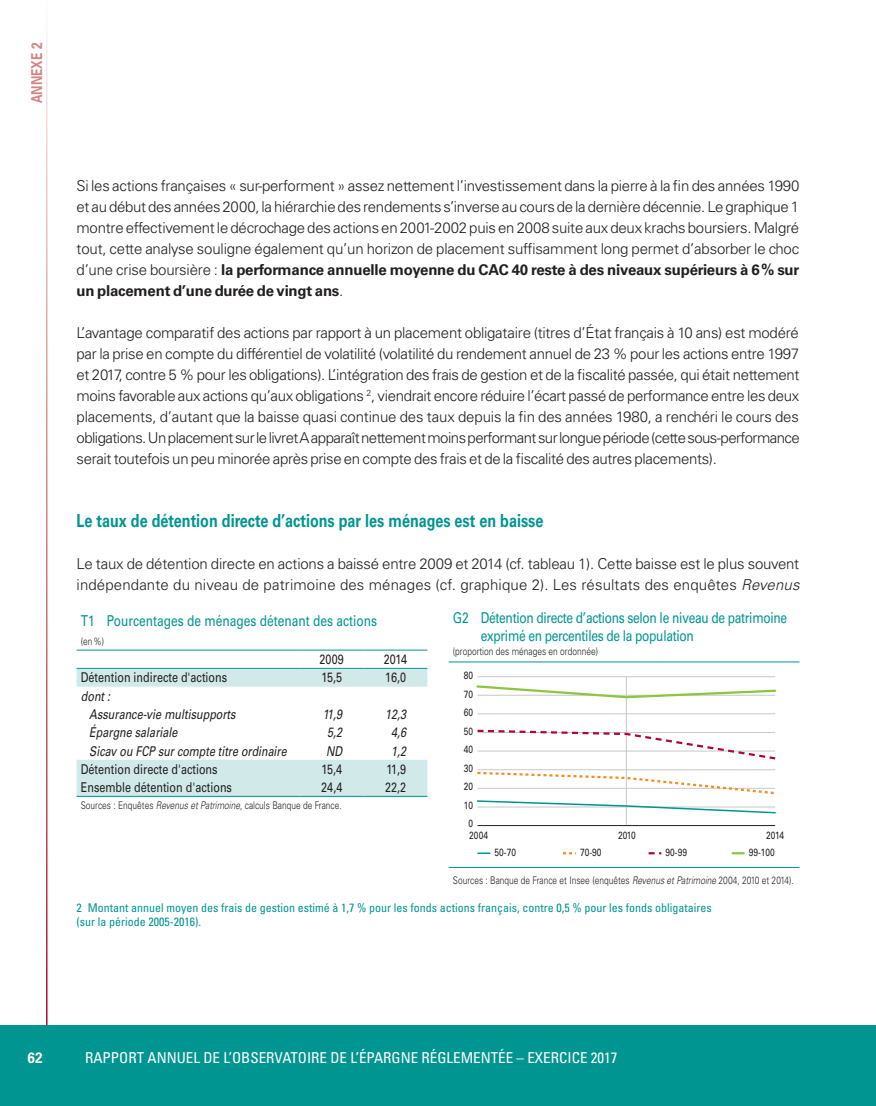
<style>
.page{position:relative;width:876px;height:1106px;background:#fff}
.page>*{position:absolute;margin:0;border:0;box-sizing:border-box;transform-origin:0 0}
.t1{font:700 18px "Univers LT Std";color:#009591;scale:.8 1}
.t2{font:300 15px/21px "Univers LT Std";letter-spacing:-.015em;color:#231f20;text-align:justify}
.t3{font:15px/18px "Univers LT Std";letter-spacing:-.025em;color:#009591;scale:.8 1}
.t4{font:condensed 15px "Univers LT Std";color:#fff}
.t5{font:15px "Univers LT Std";color:#009591;scale:.8 1}
.t6{font:700 15px "Univers LT Std";color:#d48380;scale:.8 1}
.t7{font:700 15px "Univers LT Std";color:#fff;scale:.9 1}
.t8{font:13.5px "Univers LT Std";color:#231f20;scale:.8 1}
.t9{font:italic 13.5px/18.3px "Univers LT Std";color:#231f20;scale:.8 1}
.t10{font:italic 13.5px "Univers LT Std";color:#231f20;scale:.79 1}
.t11{font:condensed 12px/14.4px "Univers LT Std";color:#009591}
.t12{font:300 10.5px "Univers LT Std";color:#231f20;scale:.8 1}
.t13{font:10.5px "Univers LT Std";color:#231f20;scale:.8 1}
.s1{font-weight:700}
.s2{font-style:italic}
</style>
<div class="page">
<div style="left:0;top:1025px;width:876px;height:81px;background:#009591"></div>
<svg style="left:77px;top:669px;width:350px;height:127px"></svg>
<hr style="left:77px;top:649px;width:223px;height:1px;background:#009591">
<hr style="left:300px;top:649px;width:64px;height:1px;background:#009591">
<hr style="left:364px;top:649px;width:63px;height:1px;background:#009591">
<hr style="left:77px;top:668px;width:223px;height:1px;background:#009591">
<hr style="left:300px;top:668px;width:64px;height:1px;background:#009591">
<hr style="left:364px;top:668px;width:63px;height:1px;background:#009591">
<hr style="left:77px;top:796px;width:223px;height:1px;background:#009591">
<hr style="left:300px;top:796px;width:64px;height:1px;background:#009591">
<hr style="left:364px;top:796px;width:63px;height:1px;background:#009591">
<hr style="left:449px;top:661px;width:350px;height:1px;background:#009591">
<hr style="left:449px;top:867px;width:350px;height:1px;background:#009591">
<svg style="left:563px;top:852px;width:13px;height:2px"></svg>
<svg style="left:477px;top:852px;width:13px;height:2px"></svg>
<svg style="left:649px;top:852px;width:12px;height:2px"></svg>
<svg style="left:732px;top:852px;width:13px;height:2px"></svg>
<hr style="left:477px;top:769px;width:298px;height:1px;background:#c7c8ca">
<hr style="left:477px;top:713px;width:298px;height:1px;background:#c7c8ca">
<hr style="left:477px;top:676px;width:298px;height:1px;background:#c7c8ca">
<hr style="left:626px;top:676px;width:1px;height:149px;background:#c7c8ca">
<hr style="left:477px;top:825px;width:298px;height:1px;background:#231f20">
<svg style="left:476px;top:770px;width:300px;height:44px"></svg>
<svg style="left:477px;top:729px;width:299px;height:31px"></svg>
<svg style="left:476px;top:685px;width:301px;height:14px"></svg>
<p class="t6" style="left:28px;top:103px;width:77px;rotate:-90deg">ANNEXE 2</p>
<p class="t2" style="left:77px;top:175px;width:724px">Si les actions françaises « sur-performent » assez nettement l’investissement dans la pierre à la fin des années 1990 et au début des années 2000, la hiérarchie des rendements s’inverse au cours de la dernière décennie. Le graphique 1 montre effectivement le décrochage des actions en 2001-2002 puis en 2008 suite aux deux krachs boursiers. Malgré tout, cette analyse souligne également qu’un horizon de placement suffisamment long permet d’absorber le choc d’une crise boursière : <span class="s1">la performance annuelle moyenne du CAC 40 reste à des niveaux supérieurs à 6% sur un placement d’une durée de vingt ans</span>.</p>
<p class="t2" style="left:77px;top:322px;width:725px">L’avantage comparatif des actions par rapport à un placement obligataire (titres d’État français à 10 ans) est modéré par la prise en compte du différentiel de volatilité (volatilité du rendement annuel de 23 % pour les actions entre 1997 et 2017, contre 5 % pour les obligations). L’intégration des frais de gestion et de la fiscalité passée, qui était nettement moins favorable aux actions qu’aux obligations <sup>2</sup>, viendrait encore réduire l’écart passé de performance entre les deux placements, d’autant que la baisse quasi continue des taux depuis la fin des années 1980, a renchéri le cours des obligations. Un placement sur le livret A apparaît nettement moins performant sur longue période (cette sous‑performance serait toutefois un peu minorée après prise en compte des frais et de la fiscalité des autres placements).</p>
<p class="t1" style="left:77px;top:510px;width:585px">Le taux de détention directe d’actions par les ménages est en baisse</p>
<p class="t2" style="left:77px;top:553px;width:724px">Le taux de détention directe en actions a baissé entre 2009 et 2014 (cf. tableau 1). Cette baisse est le plus souvent indépendante du niveau de patrimoine des ménages (cf. graphique 2). Les résultats des enquêtes <span class="s2">Revenus</span></p>
<p class="t5" style="left:81px;top:611px;width:372px">T1 Pourcentages de ménages détenant des actions</p>
<p class="t12" style="left:81px;top:635px;width:31px">(en%)</p>
<p class="t8" style="left:319px;top:651px;width:32px">2009</p>
<p class="t8" style="left:384px;top:651px;width:30px">2014</p>
<p class="t8" style="left:81px;top:669px;width:185px">Détention indirecte d'actions</p>
<p class="t8" style="left:321px;top:669px;width:28px">15,5</p>
<p class="t8" style="left:385px;top:669px;width:28px">16,0</p>
<p class="t9" style="left:89px;top:687px;width:184px;text-indent:-8px">dont :<br>Assurance-vie multisupports</p>
<p class="t3" style="left:481px;top:608px;width:384px;text-indent:-28px">G2 Détention directe d’actions selon le niveau de patrimoine exprimé en percentiles de la population</p>
<p class="t12" style="left:453px;top:645px;width:183px">(proportion des ménages en ordonnée)</p>
<p class="t13" style="left:464px;top:669px;width:13px">80</p>
<p class="t13" style="left:464px;top:687px;width:13px">70</p>
<p class="t13" style="left:464px;top:706px;width:13px">60</p>
<p class="t9" style="left:323px;top:705px;width:26px">11,9</p>
<p class="t9" style="left:385px;top:705px;width:28px">12,3</p>
<p class="t9" style="left:89px;top:723px;width:112px">Épargne salariale</p>
<p class="t9" style="left:327px;top:723px;width:20px">5,2</p>
<p class="t9" style="left:391px;top:723px;width:20px">4,6</p>
<p class="t10" style="left:89px;top:742px;width:251px">Sicav ou FCP sur compte titre ordinaire</p>
<p class="t9" style="left:326px;top:742px;width:22px">ND</p>
<p class="t9" style="left:391px;top:742px;width:20px">1,2</p>
<p class="t8" style="left:81px;top:761px;width:173px">Détention directe d'actions</p>
<p class="t8" style="left:321px;top:761px;width:28px">15,4</p>
<p class="t8" style="left:387px;top:761px;width:26px">11,9</p>
<p class="t8" style="left:81px;top:779px;width:191px">Ensemble détention d'actions</p>
<p class="t8" style="left:321px;top:779px;width:28px">24,4</p>
<p class="t8" style="left:385px;top:779px;width:28px">22,2</p>
<p class="t12" style="left:81px;top:798px;width:328px">Sources : Enquêtes <span class="s2">Revenus et Patrimoine</span>, calculs Banque de France.</p>
<p class="t13" style="left:464px;top:724px;width:13px">50</p>
<p class="t13" style="left:464px;top:743px;width:13px">40</p>
<p class="t13" style="left:464px;top:761px;width:13px">30</p>
<p class="t13" style="left:464px;top:780px;width:13px">20</p>
<p class="t13" style="left:464px;top:798px;width:13px">10</p>
<p class="t13" style="left:469px;top:817px;width:7px">0</p>
<p class="t13" style="left:469px;top:828px;width:25px">2004</p>
<p class="t13" style="left:618px;top:828px;width:24px">2010</p>
<p class="t13" style="left:766px;top:828px;width:24px">2014</p>
<p class="t13" style="left:494px;top:846px;width:28px">50-70</p>
<p class="t13" style="left:580px;top:846px;width:28px">70-90</p>
<p class="t13" style="left:666px;top:846px;width:28px">90-99</p>
<p class="t13" style="left:749px;top:846px;width:34px">99-100</p>
<p class="t12" style="left:453px;top:874px;width:428px">Sources : Banque de France et Insee (enquêtes <span class="s2">Revenus et Patrimoine</span> 2004, 2010 et 2014).</p>
<p class="t11" style="left:77px;top:900px;width:637px">2 Montant annuel moyen des frais de gestion estimé à 1,7 % pour les fonds actions français, contre 0,5 % pour les fonds obligataires (sur la période 2005-2016).</p>
<p class="t7" style="left:28px;top:1049px;width:18px">62</p>
<p class="t4" style="left:85px;top:1048px;width:534px">RAPPORT ANNUEL DE L’OBSERVATOIRE DE L’ÉPARGNE RÉGLEMENTÉE – EXERCICE 2017</p>
</div>
